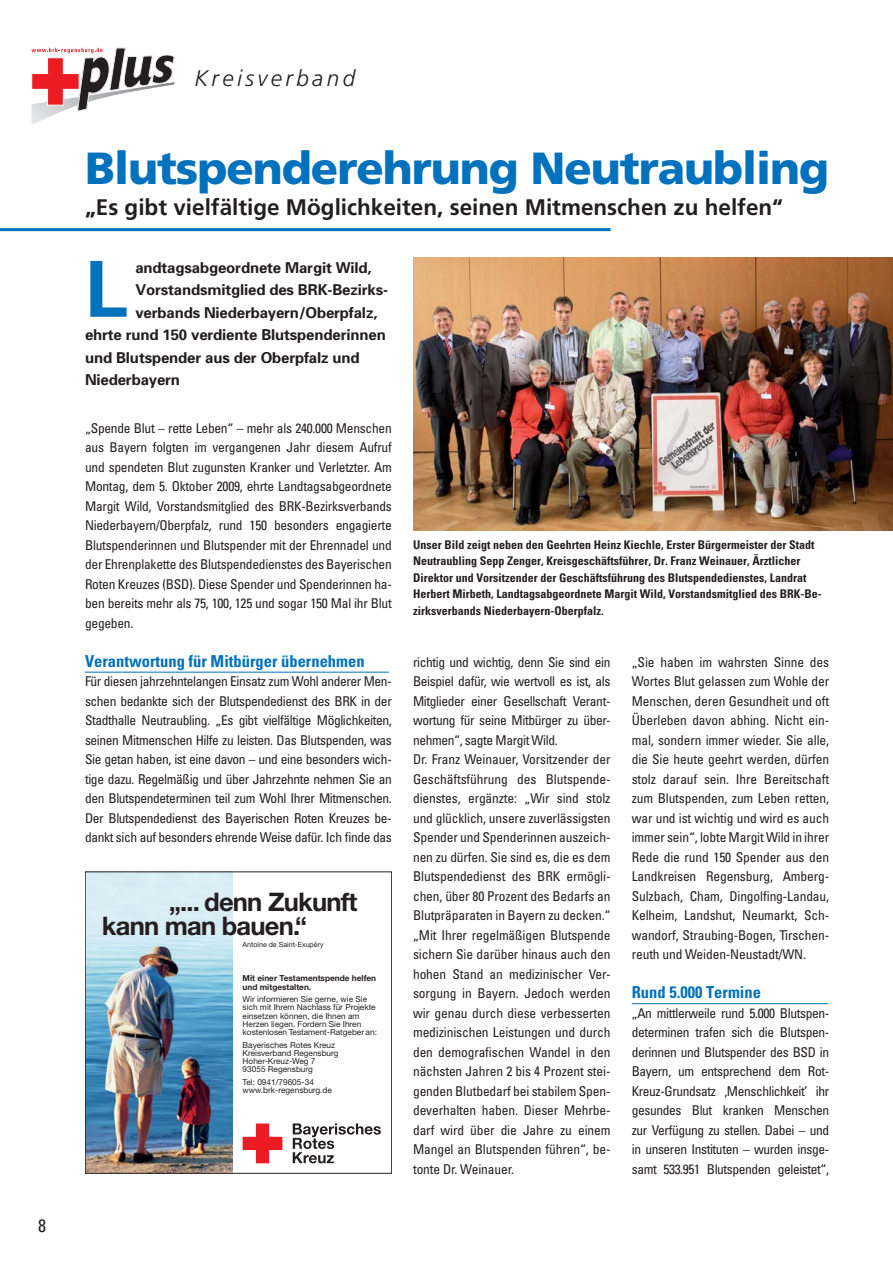
<style>
.page{position:relative;width:893px;height:1263px;background:#fff}
.page>*{position:absolute;margin:0;border:0;box-sizing:border-box;transform-origin:0 0}
.t1{font:700 77.4px "Univers";color:#0071bc}
.t2{font:900 45px "Frutiger";letter-spacing:-.025em;color:#0071bc}
.t3{font:700 25.5px/23.7px "Helvetica Neue LT";letter-spacing:-.03em;color:#231f20}
.t4{font:700 22.5px "Frutiger";color:#231f20}
.t5{font:italic 300 22.5px "Frutiger";letter-spacing:.15em;color:#231f20}
.t6{font:condensed 18px "Univers";color:#231f20}
.t7{font:700 condensed 16.5px "Univers";color:#0071bc}
.t8{font:700 15px "Univers";letter-spacing:-.01em;color:#231f20}
.t9{font:condensed 13.5px/19.5px "Univers";letter-spacing:-.01em;color:#231f20;text-align:justify}
.t10{font:700 condensed 12px/16.5px "Univers";color:#231f20}
.t11{font:8.25px/8.2px "Helvetica Neue LT";color:#231f20}
.t12{font:700 8.25px/8.2px "Helvetica Neue LT";color:#231f20}
.t13{font:7.05px "Helvetica Neue LT";color:#231f20}
</style>
<div class="page">
<hr style="left:85px;top:672px;width:304px;height:1px;background:#0071bc">
<hr style="left:0;top:228px;width:610px;height:3px;background:#0071bc">
<img style="left:414px;top:257px;width:479px;height:273px">
<img style="left:87px;top:874px;width:146px;height:297px">
<svg style="left:243px;top:1123px;width:39px;height:40px"></svg>
<svg style="left:293px;top:1123px;width:88px;height:40px"></svg>
<div style="left:85px;top:872px;width:307px;height:301px;border:1px solid #231f20"></div>
<hr style="left:632px;top:1003px;width:196px;height:1px;background:#0071bc">
<svg style="left:31px;top:47px;width:144px;height:78px"></svg>
<h3 class="t6" style="left:38px;top:1219px;width:9px">8</h3>
<h3 class="t5" style="left:194px;top:69px;width:162px">Kreisverband</h3>
<h2 class="t2" style="left:85px;top:150px;width:746px">Blutspenderehrung Neutraubling</h2>
<h3 class="t4" style="left:85px;top:198px;width:700px">„Es gibt vielfältige Möglichkeiten, seinen Mitmenschen zu helfen“</h3>
<h1 class="t1" style="left:85px;top:261px;width:44px">L</h1>
<p class="t8" style="left:135px;top:262px;width:238px">andtagsabgeordnete Margit Wild,</p>
<p class="t8" style="left:135px;top:284px;width:254px">Vorstandsmitglied des BRK-Bezirks-</p>
<p class="t8" style="left:135px;top:307px;width:244px">verbands Niederbayern/Oberpfalz,</p>
<p class="t8" style="left:85px;top:329px;width:302px">ehrte rund 150 verdiente Blutspenderinnen</p>
<p class="t8" style="left:85px;top:352px;width:276px">und Blutspender aus der Oberpfalz und</p>
<p class="t8" style="left:85px;top:374px;width:97px">Niederbayern</p>
<p class="t9" style="left:85px;top:419px;width:308px">„Spende Blut – rette Leben“ – mehr als 240.000 Menschen aus Bayern folgten im vergangenen Jahr diesem Aufruf und spendeten Blut zugunsten Kranker und Verletzter. Am Montag, dem 5. Oktober 2009, ehrte Landtagsabgeordnete Margit Wild, Vorstandsmitglied des BRK-Bezirksverbands Niederbayern/Oberpfalz, rund 150 besonders engagierte Blutspenderinnen und Blutspender mit der Ehrennadel und der Ehrenplakette des Blutspendedienstes des Bayerischen Roten Kreuzes (BSD). Diese Spender und Spenderinnen ha&shy;ben bereits mehr als 75, 100, 125 und sogar 150 Mal ihr Blut gegeben.</p>
<p class="t7" style="left:85px;top:655px;width:281px">Verantwortung für Mitbürger übernehmen</p>
<p class="t9" style="left:85px;top:673px;width:308px">Für diesen jahrzehntelangen Einsatz zum Wohl anderer Men&shy;schen bedankte sich der Blutspendedienst des BRK in der Stadthalle Neutraubling. „Es gibt vielfältige Möglichkeiten, seinen Mitmenschen Hilfe zu leisten. Das Blutspenden, was Sie getan haben, ist eine davon – und eine besonders wich&shy;tige dazu. Regelmäßig und über Jahrzehnte nehmen Sie an den Blutspendeterminen teil zum Wohl Ihrer Mitmenschen.<br>Der Blutspendedienst des Bayerischen Roten Kreuzes be&shy;dankt sich auf besonders ehrende Weise dafür. Ich finde das</p>
<h3 class="t3" style="left:102px;top:893px;width:257px;text-indent:67px">„... denn Zukunft kann man bauen.“</h3>
<p class="t13" style="left:243px;top:942px;width:82px">Antoine de Saint-Exupéry</p>
<p class="t12" style="left:243px;top:975px;width:135px">Mit einer Testamentspende helfen und mitgestalten.</p>
<p class="t11" style="left:243px;top:996px;width:136px">Wir informieren Sie gerne, wie Sie sich mit Ihrem Nachlass für Projekte einsetzen können, die Ihnen am Herzen liegen. Fordern Sie Ihren kostenlosen Testament-Ratgeber an:</p>
<p class="t11" style="left:243px;top:1041px;width:97px">Bayerisches Rotes Kreuz<br>Kreisverband Regensburg<br>Hoher-Kreuz-Weg 7<br>93055 Regensburg</p>
<p class="t11" style="left:243px;top:1079px;width:91px">Tel: 0941/79605-34 www.brk-regensburg.de</p>
<p class="t10" style="left:413px;top:538px;width:410px">Unser Bild zeigt neben den Geehrten Heinz Kiechle, Erster Bürgermeister der Stadt Neutraubling Sepp Zenger, Kreisgeschäftsführer, Dr. Franz Weinauer, Ärztlicher Direktor und Vorsitzender der Geschäftsführung des Blutspendedienstes, Landrat Herbert Mirbeth, Landtagsabgeordnete Margit Wild, Vorstandsmitglied des BRK-Be&shy;zirksverbands Niederbayern-Oberpfalz.</p>
<p class="t9" style="left:413px;top:653px;width:199px;text-align:left">richtig und wichtig, denn Sie sind ein Beispiel dafür, wie wertvoll es ist, als Mitglieder einer Gesellschaft Verant&shy;wortung für seine Mitbürger zu über&shy;nehmen“, sagte Margit Wild.<br>Dr. Franz Weinauer, Vorsitzender der Geschäftsführung des Blutspende&shy;dienstes, ergänzte: „Wir sind stolz und glücklich, unsere zuverlässigsten Spender und Spenderinnen auszeich&shy;nen zu dürfen. Sie sind es, die es dem Blutspendedienst des BRK ermögli&shy;chen, über 80 Prozent des Bedarfs an Blutpräparaten in Bayern zu decken.“ „Mit Ihrer regelmäßigen Blutspende sichern Sie darüber hinaus auch den hohen Stand an medizinischer Ver&shy;sorgung in Bayern. Jedoch werden wir genau durch diese verbesserten medizinischen Leistungen und durch den demografischen Wandel in den nächsten Jahren 2 bis 4 Prozent stei&shy;genden Blutbedarf bei stabilem Spen&shy;deverhalten haben. Dieser Mehrbe&shy;darf wird über die Jahre zu einem Mangel an Blutspenden führen“, be&shy;tonte Dr. Weinauer.</p>
<p class="t9" style="left:632px;top:653px;width:199px">„Sie haben im wahrsten Sinne des Wortes Blut gelassen zum Wohle der Menschen, deren Gesundheit und oft Überleben davon abhing. Nicht ein&shy;mal, sondern immer wieder. Sie alle, die Sie heute geehrt werden, dürfen stolz darauf sein. Ihre Bereitschaft zum Blutspenden, zum Leben retten, war und ist wichtig und wird es auch immer sein“, lobte Margit Wild in ihrer Rede die rund 150 Spender aus den Landkreisen Regensburg, Amberg-Sulzbach, Cham, Dingolfing-Landau, Kelheim, Landshut, Neumarkt, Sch&shy;wandorf, Straubing-Bogen, Tirschen&shy;reuth und Weiden-Neustadt/WN.</p>
<p class="t7" style="left:632px;top:986px;width:131px">Rund 5.000 Termine</p>
<p class="t9" style="left:632px;top:1004px;width:199px">„An mittlerweile rund 5.000 Blutspen&shy;determinen trafen sich die Blutspen&shy;derinnen und Blutspender des BSD in Bayern, um entsprechend dem Rot-Kreuz-Grundsatz ‚Menschlichkeit’ ihr gesundes Blut kranken Menschen zur Verfügung zu stellen. Dabei – und in unseren Instituten – wurden insge&shy;samt 533.951 Blutspenden geleistet“,</p>
</div>
